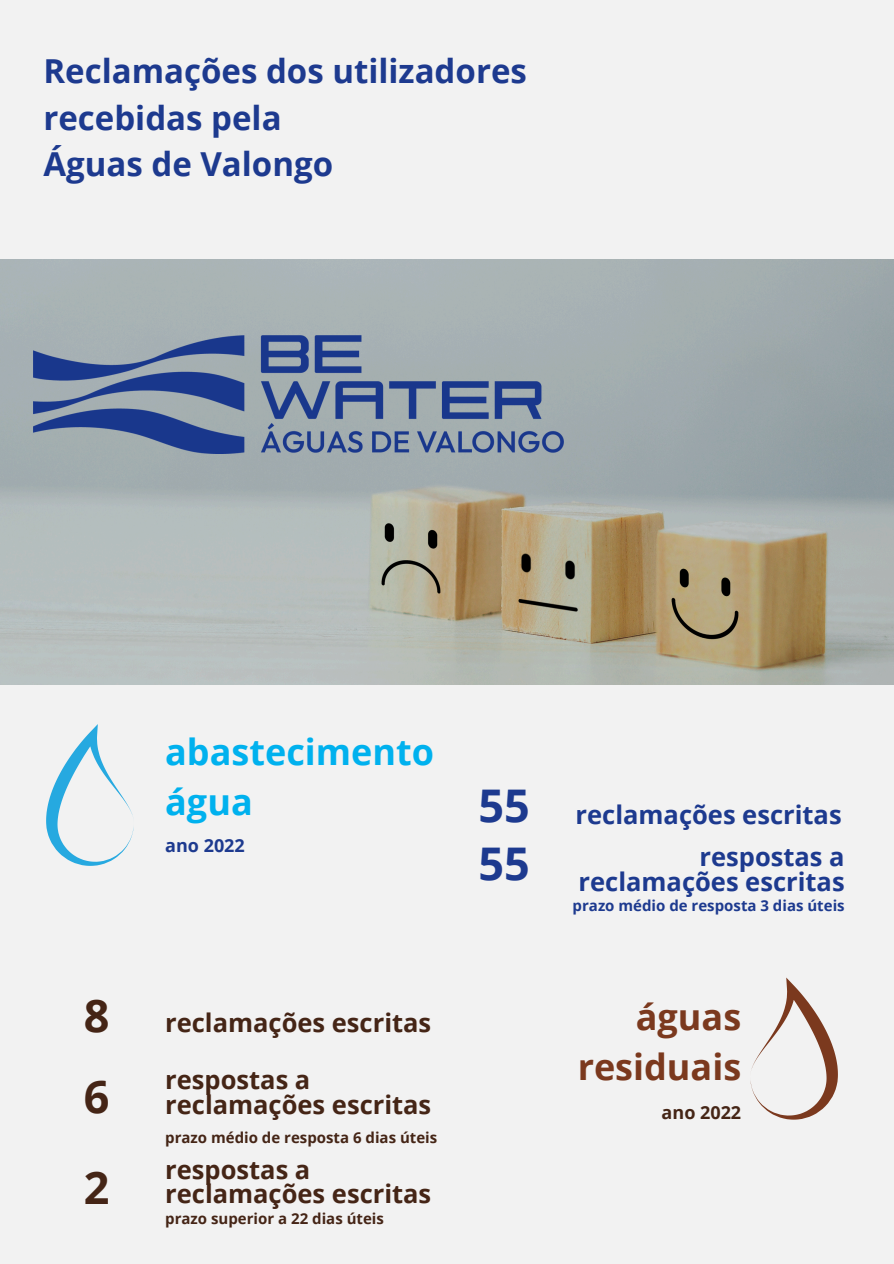
<style>
.page{position:relative;width:894px;height:1264px;background:#fff}
.page>*{position:absolute;margin:0;border:0;box-sizing:border-box;transform-origin:0 0}
.t1{font:700 45px "Open Sans";color:#1d3a8f}
.t2{font:700 45px "Open Sans";color:#452516}
.t3{font:700 36px/49.5px "Open Sans";color:#00b1ee}
.t4{font:700 36px/49.5px "Open Sans";color:#7b391e;text-align:right}
.t5{font:700 33px/46.2px "Open Sans";color:#1d3a8f}
.t6{font:700 25.5px "Open Sans";color:#452516}
.t7{font:700 25.5px "Open Sans";color:#1d3a8f}
.t8{font:700 18px "Open Sans";color:#1d3a8f}
.t9{font:700 18px "Open Sans";color:#452516}
.t10{font:700 15px "Open Sans";color:#452516}
.t11{font:700 15px "Open Sans";color:#1d3a8f}
</style>
<div class="page">
<div style="left:0;top:0;width:893px;height:1263px;background:#f2f2f2"></div>
<svg style="left:750px;top:977px;width:87px;height:142px"></svg>
<img style="left:0;top:259px;width:893px;height:425px">
<img style="left:33px;top:335px;width:530px;height:118px">
<svg style="left:46px;top:724px;width:88px;height:141px"></svg>
<p class="t5" style="left:43px;top:47px;width:485px">Reclamações dos utilizadores recebidas pela<br>Águas de Valongo</p>
<p class="t2" style="left:84px;top:983px;width:27px">8</p>
<p class="t2" style="left:84px;top:1064px;width:27px">6</p>
<p class="t2" style="left:84px;top:1155px;width:27px">2</p>
<p class="t3" style="left:165px;top:726px;width:270px">abastecimento água</p>
<h3 class="t8" style="left:165px;top:833px;width:81px">ano 2022</h3>
<p class="t1" style="left:478px;top:773px;width:53px">55</p>
<h2 class="t1" style="left:478px;top:831px;width:53px">55</h2>
<p class="t6" style="left:165px;top:1005px;width:267px">reclamações escritas</p>
<p class="t6" style="left:165px;top:1061px;width:147px">respostas a</p>
<p class="t6" style="left:165px;top:1086px;width:267px">reclamações escritas</p>
<p class="t10" style="left:165px;top:1126px;width:273px">prazo médio de resposta 6 dias úteis</p>
<h2 class="t6" style="left:165px;top:1151px;width:147px">respostas a</h2>
<h2 class="t6" style="left:165px;top:1176px;width:267px">reclamações escritas</h2>
<h1 class="t10" style="left:165px;top:1207px;width:220px">prazo superior a 22 dias úteis</h1>
<p class="t7" style="left:575px;top:796px;width:267px">reclamações escritas</p>
<h2 class="t7" style="left:699px;top:839px;width:147px">respostas a</h2>
<h2 class="t7" style="left:578px;top:863px;width:267px">reclamações escritas</h2>
<h2 class="t11" style="left:572px;top:895px;width:273px">prazo médio de resposta 3 dias úteis</h2>
<h1 class="t4" style="left:577px;top:991px;width:165px">águas residuais</h1>
<h2 class="t9" style="left:661px;top:1100px;width:81px">ano 2022</h2>
</div>
